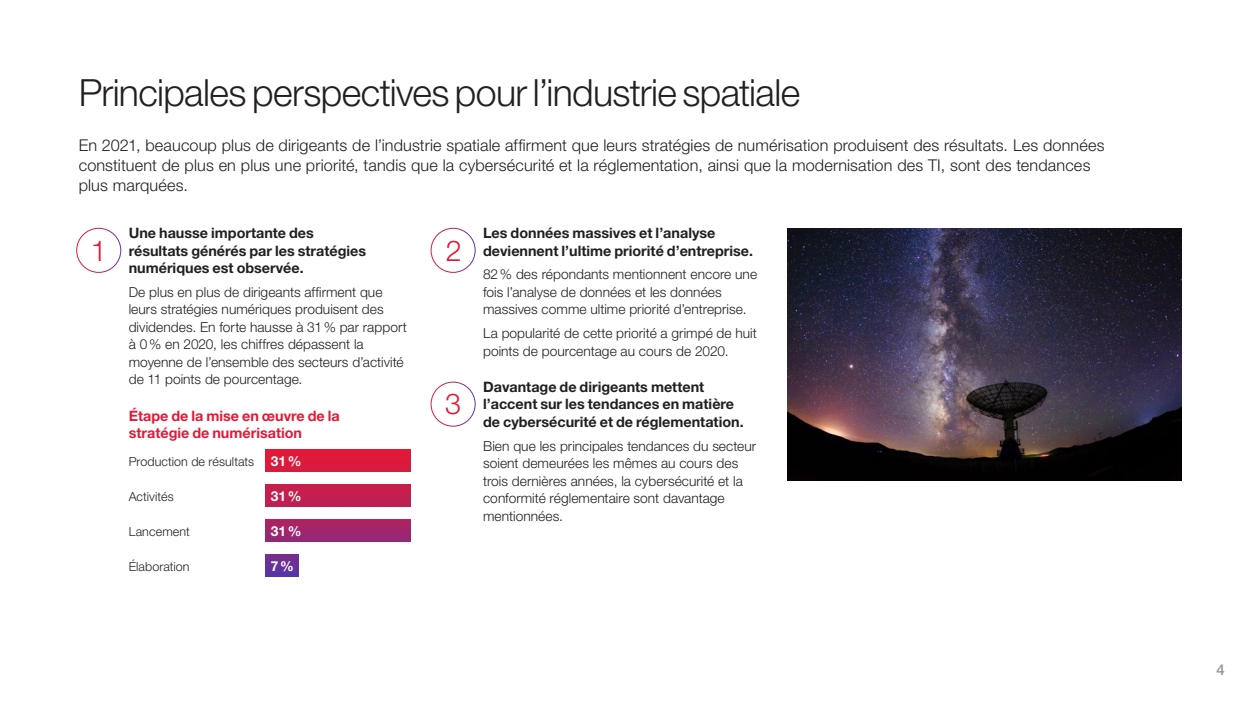
<style>
.page{position:relative;width:1260px;height:709px;background:#fff}
.page>*{position:absolute;margin:0;border:0;box-sizing:border-box;transform-origin:0 0}
.H1_FR{font:300 37.5px "Helvetica Neue LT Pro";letter-spacing:-.015em;color:#231f20}
.BIG_NUBMER_1-5{font:300 28.75px "Helvetica Neue LT Pro";color:#e31937}
.Text_intro_FR{font:300 16.25px/20px "Helvetica Neue LT Pro";letter-spacing:.01em;color:#231f20}
.t1{font:500 15px "Helvetica Neue LT Pro";color:#939598}
.h4_Indent_FR{font:700 14.38px/17.5px "Helvetica Neue LT Pro";color:#231f20}
.h4_Indent_FR-2{font:700 14.38px/17.5px "Helvetica Neue LT Pro";color:#e31937}
.Text_indent_FR{font:300 13.75px/17.5px "Helvetica Neue LT Pro";letter-spacing:.005em;color:#231f20}
.Text_Table_FR{font:700 13.75px "Helvetica Neue LT Pro";color:#fff}
.Text_Table_FR-2{font:300 12.5px "Helvetica Neue LT Pro";letter-spacing:.005em;color:#231f20}
</style>
<div class="page">
<div style="left:266px;top:449px;width:145px;height:22px;background:#dd1a3b"></div>
<div style="left:266px;top:484px;width:145px;height:22px;background:#c31f4f"></div>
<div style="left:266px;top:519px;width:145px;height:22px;background:linear-gradient(to bottom,#b1225e,#932976)"></div>
<div style="left:266px;top:554px;width:32px;height:22px;background:linear-gradient(to bottom,#792e8b,#5835a6)"></div>
<div style="left:76px;top:228px;width:45px;height:45px;border:1px solid #fff;border-radius:50%"></div>
<div style="left:431px;top:228px;width:45px;height:45px;border:1px solid #fff;border-radius:50%"></div>
<div style="left:431px;top:382px;width:45px;height:45px;border:1px solid #fff;border-radius:50%"></div>
<img style="left:788px;top:228px;width:393px;height:253px">
<h1 class="H1_FR" style="left:79px;top:69px;width:723px">Principales perspectives pour l’industrie spatiale</h1>
<p class="Text_intro_FR" style="left:79px;top:134px;width:1027px">En 2021, beaucoup plus de dirigeants de l’industrie spatiale affirment que leurs stratégies de numérisation produisent des résultats. Les données constituent de plus en plus une priorité, tandis que la cybersécurité et la réglementation, ainsi que la modernisation des TI, sont des tendances plus marquées.</p>
<p class="h4_Indent_FR" style="left:129px;top:224px;width:239px">Une hausse importante des résultats générés par les stratégies numériques est observée.</p>
<p class="Text_indent_FR" style="left:129px;top:283px;width:280px">De plus en plus de dirigeants affirment que leurs stratégies numériques produisent des dividendes. En forte hausse à 31% par rapport à 0% en 2020, les chiffres dépassent la moyenne de l’ensemble des secteurs d’activité de 11 points de pourcentage.</p>
<p class="h4_Indent_FR-2" style="left:129px;top:406px;width:213px">Étape de la mise en œuvre de la stratégie de numérisation</p>
<p class="Text_Table_FR-2" style="left:129px;top:454px;width:127px">Production de résultats</p>
<p class="Text_Table_FR" style="left:271px;top:452px;width:32px">31%</p>
<p class="Text_Table_FR-2" style="left:129px;top:489px;width:46px">Activités</p>
<p class="Text_Table_FR" style="left:271px;top:487px;width:32px">31%</p>
<p class="Text_Table_FR-2" style="left:129px;top:524px;width:63px">Lancement</p>
<p class="Text_Table_FR" style="left:271px;top:522px;width:32px">31%</p>
<p class="Text_Table_FR-2" style="left:129px;top:559px;width:62px">Élaboration</p>
<p class="Text_Table_FR" style="left:271px;top:557px;width:25px">7%</p>
<p class="h4_Indent_FR" style="left:483px;top:224px;width:272px">Les données massives et l’analyse deviennent l’ultime priorité d’entreprise.</p>
<p class="Text_indent_FR" style="left:483px;top:265px;width:276px">82% des répondants mentionnent encore une fois l’analyse de données et les données massives comme ultime priorité d’entreprise.</p>
<p class="Text_indent_FR" style="left:483px;top:324px;width:275px">La popularité de cette priorité a grimpé de huit points de pourcentage au cours de 2020.</p>
<p class="h4_Indent_FR" style="left:483px;top:377px;width:262px">Davantage de dirigeants mettent l’accent sur les tendances en matière de cybersécurité et de réglementation.</p>
<p class="Text_indent_FR" style="left:483px;top:437px;width:274px">Bien que les principales tendances du secteur soient demeurées les mêmes au cours des trois dernières années, la cybersécurité et la conformité réglementaire sont davantage mentionnées.</p>
<p class="BIG_NUBMER_1-5" style="left:91px;top:233px;width:17px">1</p>
<p class="BIG_NUBMER_1-5" style="left:446px;top:233px;width:17px">2</p>
<p class="BIG_NUBMER_1-5" style="left:445px;top:386px;width:17px">3</p>
<p class="t1" style="left:1216px;top:660px;width:10px">4</p>
</div>
